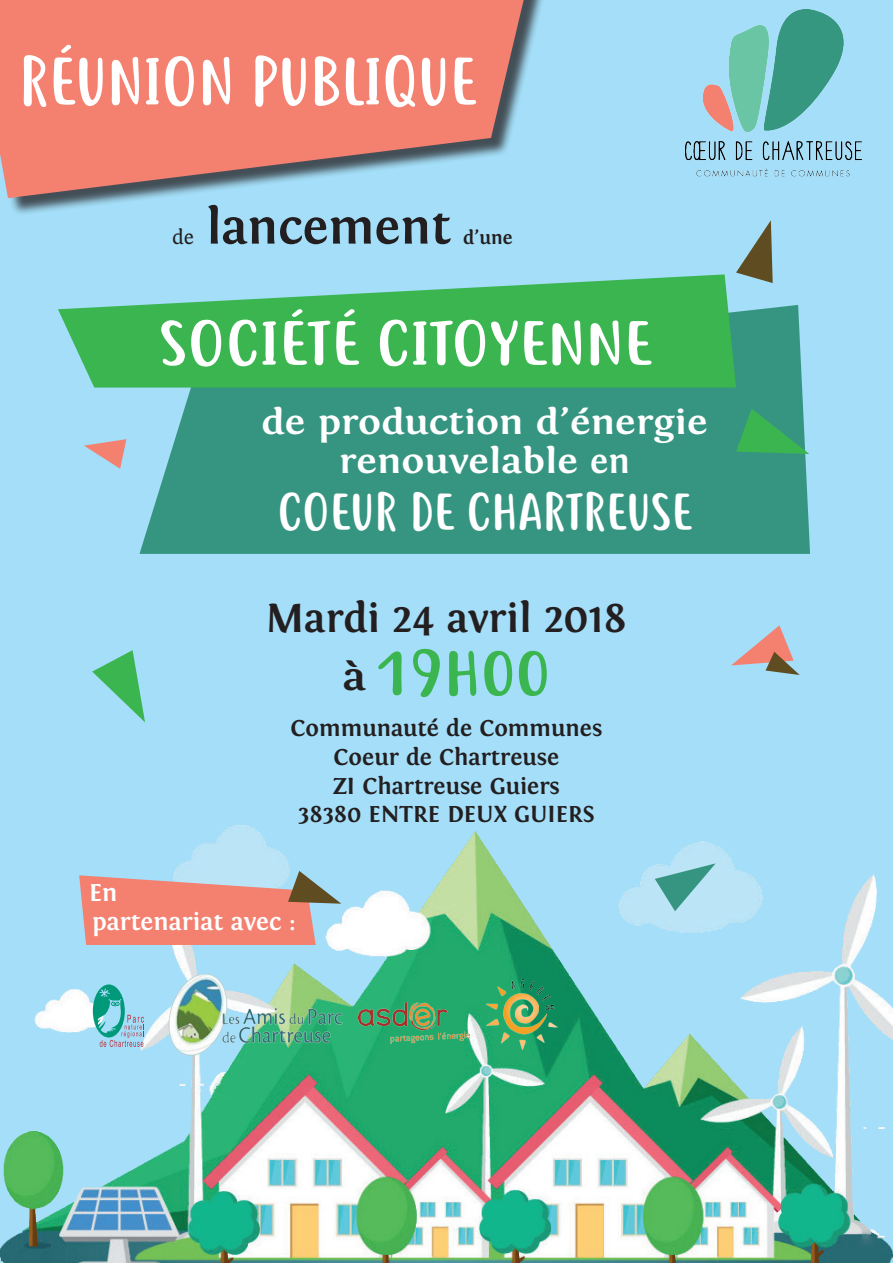
<style>
.page{position:relative;width:893px;height:1263px;background:#a4def8}
.page>*{position:absolute;margin:0;border:0;box-sizing:border-box;transform-origin:0 0}
.t1{font:64.5px "Justtellmewhat";color:#fff}
.t2{font:61.5px "Justtellmewhat";color:#3bb550;scale:1.13 1}
.t3{font:60px "Justtellmewhat";color:#fff;scale:1.13 1}
.t4{font:700 51px "Fontin";color:#231f20}
.t5{font:49.5px "Justtellmewhat";color:#fff}
.t6{font:700 42px "Fontin";color:#231f20}
.t7{font:700 36px/39px "Fontin";color:#fff;text-align:center;scale:1.13 1}
.t8{font:700 25.5px/29.1px "Fontin";color:#fff}
.t9{font:700 24px/28.8px "Fontin";color:#231f20;text-align:center}
.t10{font:21px "Fontin";color:#231f20}
.t11{font:700 19.5px "Fontin";color:#231f20}
.s1{font-family:"Fontin";font-weight:700;font-size:40.5px;color:#231f20}
</style>
<div class="page">
<img style="left:0;top:846px;width:893px;height:417px">
<svg style="left:185px;top:825px;width:531px;height:47px"></svg>
<svg style="left:92px;top:650px;width:53px;height:72px"></svg>
<img style="left:686px;top:10px;width:176px;height:167px">
<svg style="left:84px;top:439px;width:42px;height:30px"></svg>
<div style="left:139px;top:305px;width:671px;height:249px;background:#369581"></div>
<svg style="left:58px;top:274px;width:678px;height:114px;fill:#3bb550"></svg>
<svg style="left:736px;top:220px;width:37px;height:63px"></svg>
<svg style="left:655px;top:863px;width:61px;height:48px"></svg>
<svg style="left:731px;top:625px;width:69px;height:50px"></svg>
<svg style="left:736px;top:409px;width:73px;height:45px"></svg>
<svg style="left:15px;top:857px;width:301px;height:84px"></svg>
<img style="left:168px;top:975px;width:174px;height:80px">
<img style="left:358px;top:1002px;width:112px;height:42px">
<img style="left:487px;top:979px;width:70px;height:70px">
<svg style="left:93px;top:984px;width:51px;height:63px"></svg>
<svg style="left:79px;top:871px;width:262px;height:74px"></svg>
<div style="left:0;top:0;width:546px;height:216px;background:#231f20;opacity:.75"></div>
<svg style="left:0;top:0;width:524px;height:198px;fill:#f48070"></svg>
<div style="left:0;top:1061px;width:168px;height:61px;background:#a4def8"></div>
<h1 class="t1" style="left:19px;top:44px;width:459px">RÉUNION PUBLIQUE</h1>
<p class="t10" style="left:172px;top:225px;width:24px">de</p>
<h3 class="t4" style="left:206px;top:198px;width:246px">lancement</h3>
<p class="t11" style="left:463px;top:226px;width:51px">d’une</p>
<h3 class="t3" style="left:159px;top:309px;width:438px">SOCIÉTÉ CITOYENNE</h3>
<h3 class="t7" style="left:262px;top:402px;width:396px">de production d’énergie renouvelable en</h3>
<h3 class="t5" style="left:277px;top:483px;width:416px">COEUR DE CHARTREUSE</h3>
<h3 class="t6" style="left:266px;top:594px;width:362px">Mardi 24 avril 2018</h3>
<h2 class="t2" style="left:343px;top:638px;width:185px"><span class="s1">à</span> 19H00</h2>
<p class="t9" style="left:291px;top:713px;width:313px">Communauté de Communes<br>Coeur de Chartreuse<br>ZI Chartreuse Guiers<br>38380 ENTRE DEUX GUIERS</p>
<p class="t8" style="left:89px;top:877px;width:208px">En<br>partenariat avec :</p>
</div>
